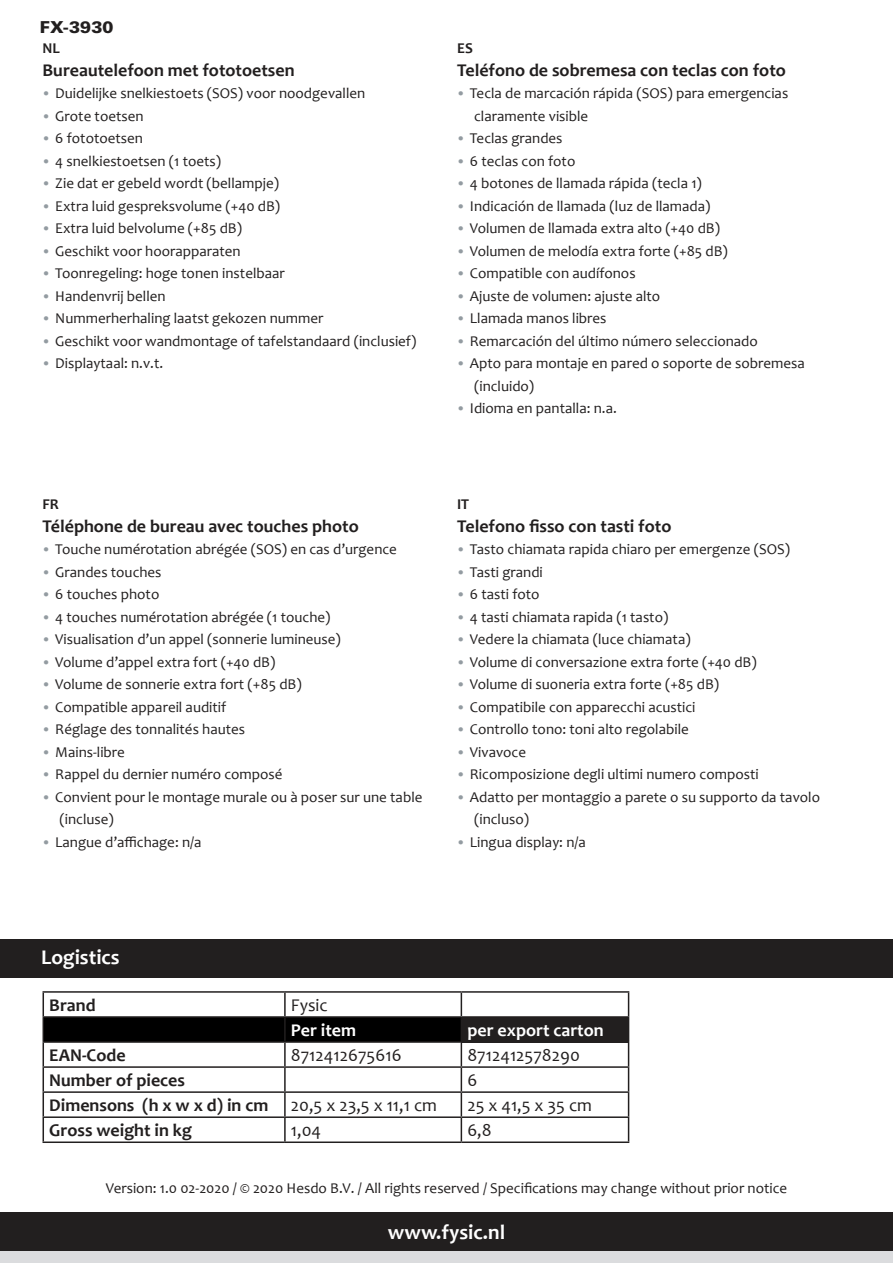
<style>
.page{position:relative;width:893px;height:1263px;background:#fff}
.page>*{position:absolute;margin:0;border:0;box-sizing:border-box;transform-origin:0 0}
.t1{font:700 21px "Candara";color:#fff}
.t2{font:700 18px "Candara";color:#221f1f}
.t3{font:18px "Candara";color:#221f1f}
.t4{font:700 18px "Candara";color:#fff}
.t5{font:900 16.5px "Univers LT Std";letter-spacing:.01em;color:#221f1f}
.t6{font:15px/22.5px "Candara";color:#221f1f}
.t7{font:700 15px "Candara";color:#221f1f}
.s1{font-family:"Calibri";font-weight:300;color:#939ba1}
</style>
<div class="page">
<div style="left:0;top:1242px;width:893px;height:21px;background:#dbdcde"></div>
<div style="left:0;top:1212px;width:893px;height:38px;background:#221f1f"></div>
<div style="left:461px;top:1017px;width:168px;height:25px;background:#221f1f"></div>
<hr style="left:43px;top:991px;width:242px;height:2px;background:#221f1f">
<hr style="left:285px;top:991px;width:176px;height:2px;background:#221f1f">
<hr style="left:461px;top:991px;width:168px;height:2px;background:#221f1f">
<hr style="left:461px;top:1016px;width:168px;height:2px;background:#221f1f">
<hr style="left:461px;top:1041px;width:168px;height:2px;background:#221f1f">
<hr style="left:461px;top:1066px;width:168px;height:2px;background:#221f1f">
<hr style="left:461px;top:1091px;width:168px;height:2px;background:#221f1f">
<hr style="left:461px;top:1116px;width:168px;height:2px;background:#221f1f">
<svg style="left:43px;top:993px;width:419px;height:148px"></svg>
<svg style="left:628px;top:993px;width:1px;height:148px"></svg>
<hr style="left:43px;top:1141px;width:242px;height:2px;background:#221f1f">
<hr style="left:285px;top:1141px;width:176px;height:2px;background:#221f1f">
<hr style="left:461px;top:1141px;width:168px;height:2px;background:#221f1f">
<div style="left:0;top:940px;width:893px;height:38px;background:#221f1f"></div>
<p class="t5" style="left:40px;top:18px;width:75px">FX-3930</p>
<p class="t7" style="left:43px;top:43px;width:19px">NL</p>
<p class="t2" style="left:43px;top:63px;width:254px">Bureautelefoon met fototoetsen</p>
<p class="t6" style="left:43px;top:83px;width:324px"><span class="s1">•</span> Duidelijke snelkiestoets (SOS) voor noodgevallen</p>
<p class="t6" style="left:43px;top:106px;width:103px"><span class="s1">•</span> Grote toetsen</p>
<p class="t6" style="left:43px;top:128px;width:102px"><span class="s1">•</span> 6 fototoetsen</p>
<p class="t6" style="left:43px;top:151px;width:180px"><span class="s1">•</span> 4 snelkiestoetsen (1 toets)</p>
<p class="t6" style="left:43px;top:173px;width:238px"><span class="s1">•</span> Zie dat er gebeld wordt (bellampje)</p>
<p class="t6" style="left:43px;top:196px;width:239px"><span class="s1">•</span> Extra luid gespreksvolume (+40 dB)</p>
<p class="t6" style="left:43px;top:218px;width:201px"><span class="s1">•</span> Extra luid belvolume (+85 dB)</p>
<p class="t6" style="left:43px;top:241px;width:200px"><span class="s1">•</span> Geschikt voor hoorapparaten</p>
<p class="t6" style="left:43px;top:263px;width:244px"><span class="s1">•</span> Toonregeling: hoge tonen instelbaar</p>
<p class="t6" style="left:43px;top:286px;width:125px"><span class="s1">•</span> Handenvrij bellen</p>
<p class="t6" style="left:43px;top:308px;width:282px"><span class="s1">•</span> Nummerherhaling laatst gekozen nummer</p>
<p class="t6" style="left:43px;top:331px;width:375px"><span class="s1">•</span> Geschikt voor wandmontage of tafelstandaard (inclusief)</p>
<p class="t6" style="left:43px;top:353px;width:122px"><span class="s1">•</span> Displaytaal: n.v.t.</p>
<p class="t7" style="left:43px;top:498px;width:18px">FR</p>
<p class="t2" style="left:43px;top:519px;width:318px">Téléphone de bureau avec touches photo</p>
<p class="t6" style="left:43px;top:539px;width:356px"><span class="s1">•</span> Touche numérotation abrégée (SOS) en cas d’urgence</p>
<p class="t6" style="left:43px;top:562px;width:121px"><span class="s1">•</span> Grandes touches</p>
<p class="t6" style="left:43px;top:584px;width:118px"><span class="s1">•</span> 6 touches photo</p>
<p class="t6" style="left:43px;top:607px;width:289px"><span class="s1">•</span> 4 touches numérotation abrégée (1 touche)</p>
<p class="t6" style="left:43px;top:629px;width:300px"><span class="s1">•</span> Visualisation d’un appel (sonnerie lumineuse)</p>
<p class="t6" style="left:43px;top:652px;width:234px"><span class="s1">•</span> Volume d’appel extra fort (+40 dB)</p>
<p class="t6" style="left:43px;top:674px;width:261px"><span class="s1">•</span> Volume de sonnerie extra fort (+85 dB)</p>
<p class="t6" style="left:43px;top:697px;width:185px"><span class="s1">•</span> Compatible appareil auditif</p>
<p class="t6" style="left:43px;top:719px;width:204px"><span class="s1">•</span> Réglage des tonnalités hautes</p>
<p class="t6" style="left:43px;top:742px;width:84px"><span class="s1">•</span> Mains-libre</p>
<p class="t6" style="left:43px;top:764px;width:241px"><span class="s1">•</span> Rappel du dernier numéro composé</p>
<p class="t6" style="left:60px;top:787px;width:364px;text-indent:-17px"><span class="s1">•</span> Convient pour le montage murale ou à poser sur une table (incluse)</p>
<p class="t6" style="left:43px;top:830px;width:161px"><span class="s1">•</span> Langue d’affichage: n/a</p>
<p class="t7" style="left:457px;top:43px;width:17px">ES</p>
<p class="t2" style="left:457px;top:63px;width:330px">Teléfono de sobremesa con teclas con foto</p>
<p class="t6" style="left:474px;top:83px;width:316px;text-indent:-17px"><span class="s1">•</span> Tecla de marcación rápida (SOS) para emergencias claramente visible</p>
<p class="t6" style="left:457px;top:128px;width:107px"><span class="s1">•</span> Teclas grandes</p>
<p class="t6" style="left:457px;top:151px;width:120px"><span class="s1">•</span> 6 teclas con foto</p>
<p class="t6" style="left:457px;top:173px;width:246px"><span class="s1">•</span> 4 botones de llamada rápida (tecla 1)</p>
<p class="t6" style="left:457px;top:196px;width:255px"><span class="s1">•</span> Indicación de llamada (luz de llamada)</p>
<p class="t6" style="left:457px;top:218px;width:264px"><span class="s1">•</span> Volumen de llamada extra alto (+40 dB)</p>
<p class="t6" style="left:457px;top:241px;width:272px"><span class="s1">•</span> Volumen de melodía extra forte (+85 dB)</p>
<p class="t6" style="left:457px;top:263px;width:180px"><span class="s1">•</span> Compatible con audífonos</p>
<p class="t6" style="left:457px;top:286px;width:205px"><span class="s1">•</span> Ajuste de volumen: ajuste alto</p>
<p class="t6" style="left:457px;top:308px;width:151px"><span class="s1">•</span> Llamada manos libres</p>
<p class="t6" style="left:457px;top:331px;width:302px"><span class="s1">•</span> Remarcación del último número seleccionado</p>
<p class="t6" style="left:474px;top:353px;width:332px;text-indent:-17px"><span class="s1">•</span> Apto para montaje en pared o soporte de sobremesa (incluido)</p>
<p class="t6" style="left:457px;top:398px;width:161px"><span class="s1">•</span> Idioma en pantalla: n.a.</p>
<p class="t7" style="left:457px;top:498px;width:14px">IT</p>
<p class="t2" style="left:457px;top:514px;width:216px">Telefono fisso con tasti foto</p>
<p class="t6" style="left:457px;top:539px;width:334px"><span class="s1">•</span> Tasto chiamata rapida chiaro per emergenze (SOS)</p>
<p class="t6" style="left:457px;top:562px;width:87px"><span class="s1">•</span> Tasti grandi</p>
<p class="t6" style="left:457px;top:584px;width:84px"><span class="s1">•</span> 6 tasti foto</p>
<p class="t6" style="left:457px;top:607px;width:213px"><span class="s1">•</span> 4 tasti chiamata rapida (1 tasto)</p>
<p class="t6" style="left:457px;top:629px;width:235px"><span class="s1">•</span> Vedere la chiamata (luce chiamata)</p>
<p class="t6" style="left:457px;top:652px;width:301px"><span class="s1">•</span> Volume di conversazione extra forte (+40 dB)</p>
<p class="t6" style="left:457px;top:674px;width:263px"><span class="s1">•</span> Volume di suoneria extra forte (+85 dB)</p>
<p class="t6" style="left:457px;top:697px;width:240px"><span class="s1">•</span> Compatibile con apparecchi acustici</p>
<p class="t6" style="left:457px;top:719px;width:233px"><span class="s1">•</span> Controllo tono: toni alto regolabile</p>
<p class="t6" style="left:457px;top:742px;width:70px"><span class="s1">•</span> Vivavoce</p>
<p class="t6" style="left:457px;top:764px;width:303px"><span class="s1">•</span> Ricomposizione degli ultimi numero composti</p>
<p class="t6" style="left:474px;top:787px;width:347px;text-indent:-17px"><span class="s1">•</span> Adatto per montaggio a parete o su supporto da tavolo (incluso)</p>
<p class="t6" style="left:457px;top:830px;width:130px"><span class="s1">•</span> Lingua display: n/a</p>
<h1 class="t1" style="left:41px;top:944px;width:80px">Logistics</h1>
<p class="t2" style="left:49px;top:998px;width:48px">Brand</p>
<p class="t3" style="left:291px;top:998px;width:38px">Fysic</p>
<p class="t4" style="left:291px;top:1019px;width:67px">Per item</p>
<p class="t4" style="left:467px;top:1019px;width:138px">per export carton</p>
<p class="t2" style="left:49px;top:1048px;width:78px">EAN-Code</p>
<p class="t3" style="left:291px;top:1048px;width:112px">8712412675616</p>
<p class="t3" style="left:467px;top:1048px;width:114px">8712412578290</p>
<p class="t2" style="left:49px;top:1069px;width:137px">Number of pieces</p>
<p class="t3" style="left:467px;top:1073px;width:11px">6</p>
<p class="t2" style="left:49px;top:1094px;width:221px">Dimensons (h x w x d) in cm</p>
<p class="t3" style="left:291px;top:1098px;width:147px">20,5 x 23,5 x 11,1 cm</p>
<p class="t3" style="left:467px;top:1098px;width:126px">25 x 41,5 x 35 cm</p>
<p class="t2" style="left:49px;top:1119px;width:144px">Gross weight in kg</p>
<p class="t3" style="left:291px;top:1123px;width:32px">1,04</p>
<p class="t3" style="left:467px;top:1123px;width:26px">6,8</p>
<p class="t6" style="left:106px;top:1177px;width:683px">Version: 1.0 02-2020 / © 2020 Hesdo B.V. / All rights reserved / Specifications may change without prior notice</p>
<h1 class="t1" style="left:388px;top:1219px;width:119px">www.fysic.nl</h1>
</div>
